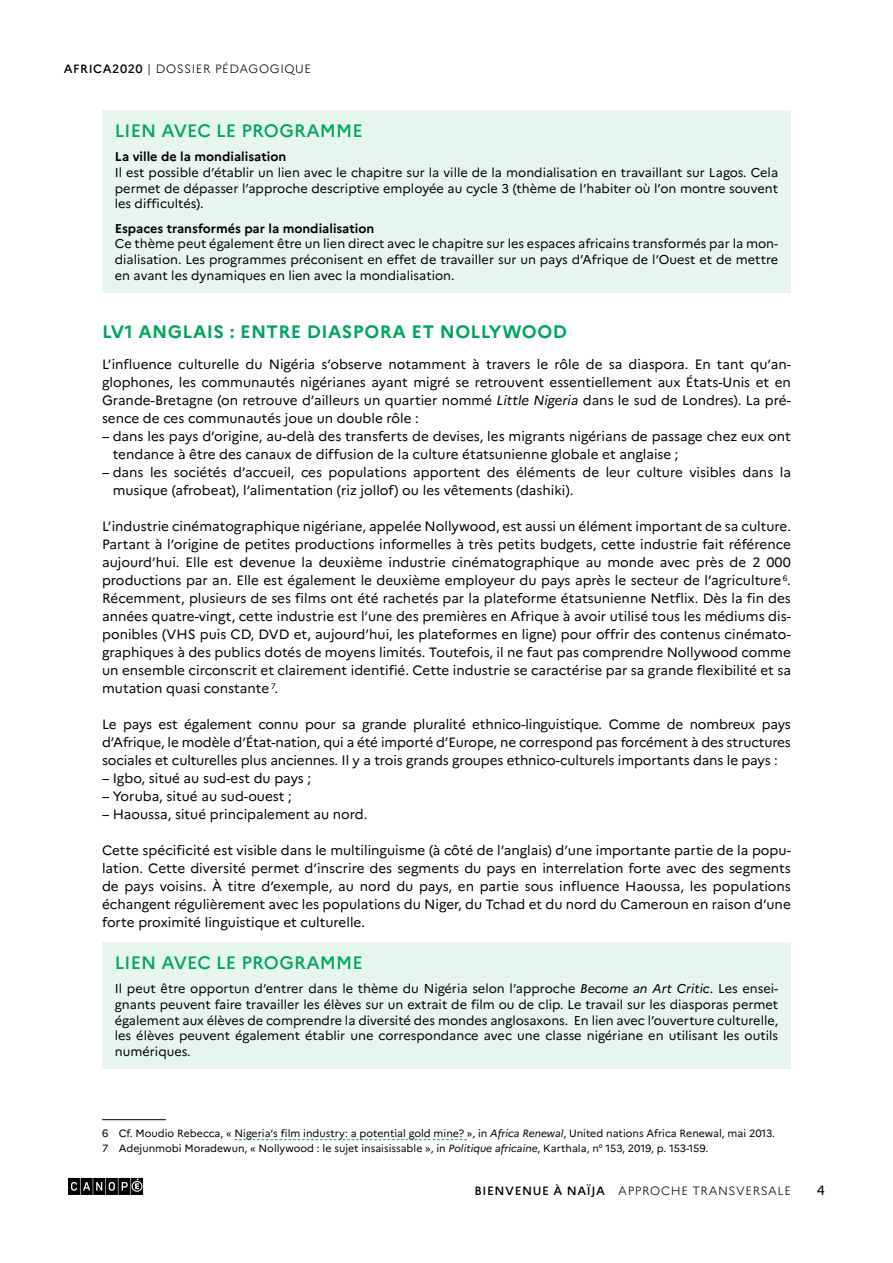
<style>
.page{position:relative;width:893px;height:1263px;background:#fff}
.page>*{position:absolute;margin:0;border:0;box-sizing:border-box;transform-origin:0 0}
.t1{font:500 18px "Marianne";letter-spacing:.01em;color:#00a65e}
.t2{font:700 18px "Marianne";letter-spacing:.02em;color:#00a65e}
.t3{font:13.5px/18px "Marianne";color:#000;text-align:justify}
.t4{font:12.75px/15.8px "Marianne";color:#000;text-align:justify}
.t5{font:700 12.75px "Marianne";color:#000}
.t6{font:300 12px "Marianne";letter-spacing:.05em;color:#000}
.t7{font:500 12px "Marianne";letter-spacing:.05em;color:#000}
.t8{font:10.5px/15.8px "Marianne";color:#000}
.s1{font-weight:500}
.s2{font-style:italic}
</style>
<div class="page">
<svg style="left:68px;top:1178px;width:75px;height:17px"></svg>
<div style="left:102px;top:111px;width:689px;height:182px;background:#e6f6ef"></div>
<div style="left:102px;top:942px;width:689px;height:127px;background:#e6f6ef"></div>
<hr style="left:102px;top:1119px;width:64px;height:1px;background:#000">
<svg style="left:234px;top:1139px;width:233px;height:1px"></svg>
<p class="t6" style="left:64px;top:61px;width:249px"><span class="s1">AFRICA2020</span> | DOSSIER PÉDAGOGIQUE</p>
<h1 class="t1" style="left:115px;top:119px;width:249px">LIEN AVEC LE PROGRAMME</h1>
<p class="t5" style="left:115px;top:149px;width:173px">La ville de la mondialisation</p>
<p class="t4" style="left:115px;top:164px;width:665px">Il est possible d’établir un lien avec le chapitre sur la ville de la mondialisation en travaillant sur Lagos. Cela permet de dépasser l’approche descriptive employée au cycle 3 (thème de l’habiter où l’on montre souvent les difficultés).</p>
<p class="t5" style="left:115px;top:220px;width:261px">Espaces transformés par la mondialisation</p>
<p class="t4" style="left:115px;top:236px;width:665px">Ce thème peut également être un lien direct avec le chapitre sur les espaces africains transformés par la mon&shy;dialisation. Les programmes préconisent en effet de travailler sur un pays d’Afrique de l’Ouest et de mettre en avant les dynamiques en lien avec la mondialisation.</p>
<h1 class="t2" style="left:102px;top:321px;width:466px">LV1 ANGLAIS : ENTRE DIASPORA ET NOLLYWOOD</h1>
<p class="t3" style="left:102px;top:355px;width:690px">L’influence culturelle du Nigéria s’observe notamment à travers le rôle de sa diaspora. En tant qu’an&shy;glophones, les communautés nigérianes ayant migré se retrouvent essentiellement aux États-Unis et en Grande-Bretagne (on retrouve d’ailleurs un quartier nommé <span class="s2">Little Nigeria</span> dans le sud de Londres). La pré&shy;sence de ces communautés joue un double rôle :</p>
<p class="t3" style="left:113px;top:427px;width:680px;text-indent:-11px">– dans les pays d’origine, au-delà des transferts de devises, les migrants nigérians de passage chez eux ont tendance à être des canaux de diffusion de la culture étatsunienne globale et anglaise ;</p>
<p class="t3" style="left:113px;top:463px;width:680px;text-indent:-11px">– dans les sociétés d’accueil, ces populations apportent des éléments de leur culture visibles dans la musique (afrobeat), l’alimentation (riz jollof) ou les vêtements (dashiki).</p>
<p class="t3" style="left:102px;top:517px;width:690px">L’industrie cinématographique nigériane, appelée Nollywood, est aussi un élément important de sa culture.<br>Partant à l’origine de petites productions informelles à très petits budgets, cette industrie fait référence aujourd’hui. Elle est devenue la deuxième industrie cinématographique au monde avec près de 2 000 productions par an. Elle est également le deuxième employeur du pays après le secteur de l’agriculture <sup>6</sup>.<br>Récemment, plusieurs de ses films ont été rachetés par la plateforme étatsunienne Netflix. Dès la fin des années quatre-vingt, cette industrie est l’une des premières en Afrique à avoir utilisé tous les médiums dis&shy;ponibles (VHS puis CD, DVD et, aujourd’hui, les plateformes en ligne) pour offrir des contenus cinémato&shy;graphiques à des publics dotés de moyens limités. Toutefois, il ne faut pas comprendre Nollywood comme un ensemble circonscrit et clairement identifié. Cette industrie se caractérise par sa grande flexibilité et sa mutation quasi constante <sup>7</sup>.</p>
<p class="t3" style="left:102px;top:715px;width:690px">Le pays est également connu pour sa grande pluralité ethnico-linguistique. Comme de nombreux pays d’Afrique, le modèle d’État-nation, qui a été importé d’Europe, ne correspond pas forcément à des structures sociales et culturelles plus anciennes. Il y a trois grands groupes ethnico-culturels importants dans le pays :</p>
<p class="t3" style="left:102px;top:769px;width:211px">– Igbo, situé au sud-est du pays ;</p>
<p class="t3" style="left:102px;top:787px;width:191px">– Yoruba, situé au sud-ouest ;</p>
<p class="t3" style="left:102px;top:805px;width:267px">– Haoussa, situé principalement au nord.</p>
<p class="t3" style="left:102px;top:841px;width:690px">Cette spécificité est visible dans le multilinguisme (à côté de l’anglais) d’une importante partie de la popu&shy;lation. Cette diversité permet d’inscrire des segments du pays en interrelation forte avec des segments de pays voisins. À titre d’exemple, au nord du pays, en partie sous influence Haoussa, les populations échangent régulièrement avec les populations du Niger, du Tchad et du nord du Cameroun en raison d’une forte proximité linguistique et culturelle.</p>
<h1 class="t1" style="left:115px;top:951px;width:249px">LIEN AVEC LE PROGRAMME</h1>
<p class="t4" style="left:115px;top:980px;width:665px">Il peut être opportun d’entrer dans le thème du Nigéria selon l’approche <span class="s2">Become an Art Critic</span>. Les ensei&shy;gnants peuvent faire travailler les élèves sur un extrait de film ou de clip. Le travail sur les diasporas permet également aux élèves de comprendre la diversité des mondes anglosaxons. En lien avec l’ouverture culturelle, les élèves peuvent également établir une correspondance avec une classe nigériane en utilisant les outils numériques.</p>
<p class="t8" style="left:102px;top:1125px;width:674px">6 Cf. Moudio Rebecca, « Nigeria’s film industry: a potential gold mine? », in <span class="s2">Africa Renewal</span>, United nations Africa Renewal, mai 2013.<br>7 Adejunmobi Moradewun, « Nollywood : le sujet insaisissable », in <span class="s2">Politique africaine</span>, Karthala, n° 153, 2019, p. 153-159.</p>
<p class="t7" style="left:475px;top:1183px;width:130px">BIE NVE NUE À NAÏJA</p>
<p class="t6" style="left:618px;top:1183px;width:174px">APPROCHE TRANSVERSALE</p>
<p class="t3" style="left:817px;top:1181px;width:10px">4</p>
</div>
